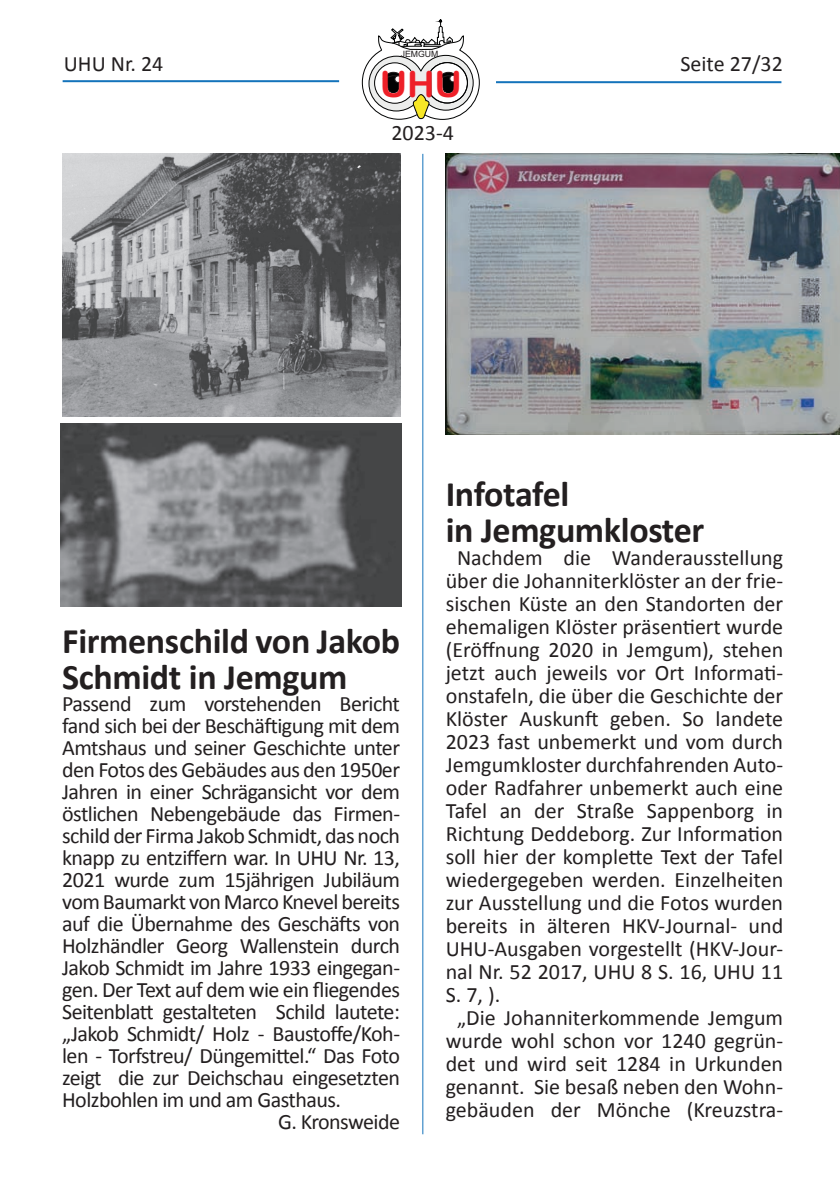
<style>
.page{position:relative;width:840px;height:1191px;background:#fff}
.page>*{position:absolute;margin:0;border:0;box-sizing:border-box;transform-origin:0 0}
.t1{font:36.2px "Arial Rounded MT Bold";color:#ee2028}
.t2{font:700 36px/36px "Calibri";letter-spacing:-.01em;color:#231f20}
.t3{font:22px "Calibri";letter-spacing:-.01em;color:#231f20}
.t4{font:8.6px "Arial";color:#231f20}
</style>
<div class="page">
<svg style="left:361px;top:19px;width:118px;height:101px"></svg>
<div style="left:394px;top:76px;width:7px;height:6px;background:#fff;border-radius:50%"></div>
<div style="left:394px;top:76px;width:7px;height:6px;border:1px solid #231f20;border-radius:50%"></div>
<div style="left:449px;top:75px;width:7px;height:7px;background:#fff;border-radius:50%"></div>
<div style="left:449px;top:75px;width:7px;height:7px;border:1px solid #231f20;border-radius:50%"></div>
<hr style="left:63px;top:80px;width:276px;height:2px;background:#1473bb">
<hr style="left:495px;top:81px;width:286px;height:2px;background:#1473bb">
<hr style="left:422px;top:154px;width:1px;height:980px;background:#1473bb">
<img style="left:445px;top:154px;width:394px;height:281px">
<img style="left:63px;top:154px;width:337px;height:262px">
<img style="left:61px;top:423px;width:340px;height:183px">
<p class="t4" style="left:400px;top:48px;width:39px">JEMGUM</p>
<p class="t3" style="left:64px;top:49px;width:101px">UHU Nr. 24</p>
<p class="t3" style="left:680px;top:49px;width:104px">Seite 27/32</p>
<h1 class="t1" style="left:379px;top:60px;width:84px">UHU</h1>
<p class="t3" style="left:391px;top:117px;width:64px">2023-4</p>
<h2 class="t2" style="left:62px;top:621px;width:339px">Firmenschild von Jakob<br>Schmidt in Jemgum</h2>
<p class="t3" style="left:62px;top:688px;width:339px">Passend zum vorstehenden Bericht</p>
<p class="t3" style="left:62px;top:710px;width:339px">fand sich bei der Beschäftigung mit dem</p>
<p class="t3" style="left:62px;top:732px;width:339px">Amtshaus und seiner Geschichte unter</p>
<p class="t3" style="left:62px;top:754px;width:339px">den Fotos des Gebäudes aus den 1950er</p>
<p class="t3" style="left:62px;top:776px;width:339px">Jahren in einer Schrägansicht vor dem</p>
<p class="t3" style="left:62px;top:798px;width:339px">östlichen Nebengebäude das Firmen-</p>
<p class="t3" style="left:62px;top:820px;width:339px">schild der Firma Jakob Schmidt, das noch</p>
<p class="t3" style="left:62px;top:842px;width:339px">knapp zu entziffern war. In UHU Nr. 13,</p>
<p class="t3" style="left:62px;top:864px;width:339px">2021 wurde zum 15jährigen Jubiläum</p>
<p class="t3" style="left:62px;top:886px;width:339px">vom Baumarkt von Marco Knevel bereits</p>
<p class="t3" style="left:62px;top:908px;width:339px">auf die Übernahme des Geschäfts von</p>
<p class="t3" style="left:62px;top:930px;width:339px">Holzhändler Georg Wallenstein durch</p>
<p class="t3" style="left:62px;top:952px;width:339px">Jakob Schmidt im Jahre 1933 eingegan-</p>
<p class="t3" style="left:62px;top:974px;width:339px">gen. Der Text auf dem wie ein fliegendes</p>
<p class="t3" style="left:62px;top:996px;width:339px">Seitenblatt gestalteten Schild lautete:</p>
<p class="t3" style="left:62px;top:1018px;width:339px">„Jakob Schmidt/ Holz - Baustoffe/Koh-</p>
<p class="t3" style="left:62px;top:1040px;width:339px">len - Torfstreu/ Düngemittel.“ Das Foto</p>
<p class="t3" style="left:62px;top:1062px;width:339px">zeigt die zur Deichschau eingesetzten</p>
<p class="t3" style="left:62px;top:1084px;width:280px">Holzbohlen im und am Gasthaus.</p>
<p class="t3" style="left:278px;top:1106px;width:123px">G. Kronsweide</p>
<h2 class="t2" style="left:445px;top:475px;width:260px">Infotafel<br>in Jemgumkloster</h2>
<p class="t3" style="left:457px;top:542px;width:327px">Nachdem die Wanderausstellung</p>
<p class="t3" style="left:445px;top:565px;width:339px">über die Johanniterklöster an der frie-</p>
<p class="t3" style="left:445px;top:588px;width:339px">sischen Küste an den Standorten der</p>
<p class="t3" style="left:445px;top:611px;width:339px">ehemaligen Klöster präsentiert wurde</p>
<p class="t3" style="left:445px;top:634px;width:339px">(Eröffnung 2020 in Jemgum), stehen</p>
<p class="t3" style="left:445px;top:657px;width:339px">jetzt auch jeweils vor Ort Informati-</p>
<p class="t3" style="left:445px;top:680px;width:339px">onstafeln, die über die Geschichte der</p>
<p class="t3" style="left:445px;top:703px;width:339px">Klöster Auskunft geben. So landete</p>
<p class="t3" style="left:445px;top:726px;width:339px">2023 fast unbemerkt und vom durch</p>
<p class="t3" style="left:445px;top:749px;width:339px">Jemgumkloster durchfahrenden Auto-</p>
<p class="t3" style="left:445px;top:772px;width:339px">oder Radfahrer unbemerkt auch eine</p>
<p class="t3" style="left:445px;top:795px;width:339px">Tafel an der Straße Sappenborg in</p>
<p class="t3" style="left:445px;top:818px;width:339px">Richtung Deddeborg. Zur Information</p>
<p class="t3" style="left:445px;top:841px;width:339px">soll hier der komplette Text der Tafel</p>
<p class="t3" style="left:445px;top:864px;width:339px">wiedergegeben werden. Einzelheiten</p>
<p class="t3" style="left:445px;top:887px;width:339px">zur Ausstellung und die Fotos wurden</p>
<p class="t3" style="left:445px;top:910px;width:339px">bereits in älteren HKV-Journal- und</p>
<p class="t3" style="left:445px;top:933px;width:339px">UHU-Ausgaben vorgestellt (HKV-Jour-</p>
<p class="t3" style="left:445px;top:956px;width:339px">nal Nr. 52 2017, UHU 8 S. 16, UHU 11</p>
<p class="t3" style="left:445px;top:979px;width:56px">S. 7, ).</p>
<p class="t3" style="left:457px;top:1002px;width:327px">„Die Johanniterkommende Jemgum</p>
<p class="t3" style="left:445px;top:1025px;width:339px">wurde wohl schon vor 1240 gegrün-</p>
<p class="t3" style="left:445px;top:1048px;width:339px">det und wird seit 1284 in Urkunden</p>
<p class="t3" style="left:445px;top:1071px;width:339px">genannt. Sie besaß neben den Wohn-</p>
<p class="t3" style="left:445px;top:1094px;width:339px">gebäuden der Mönche (Kreuzstra-</p>
</div>
